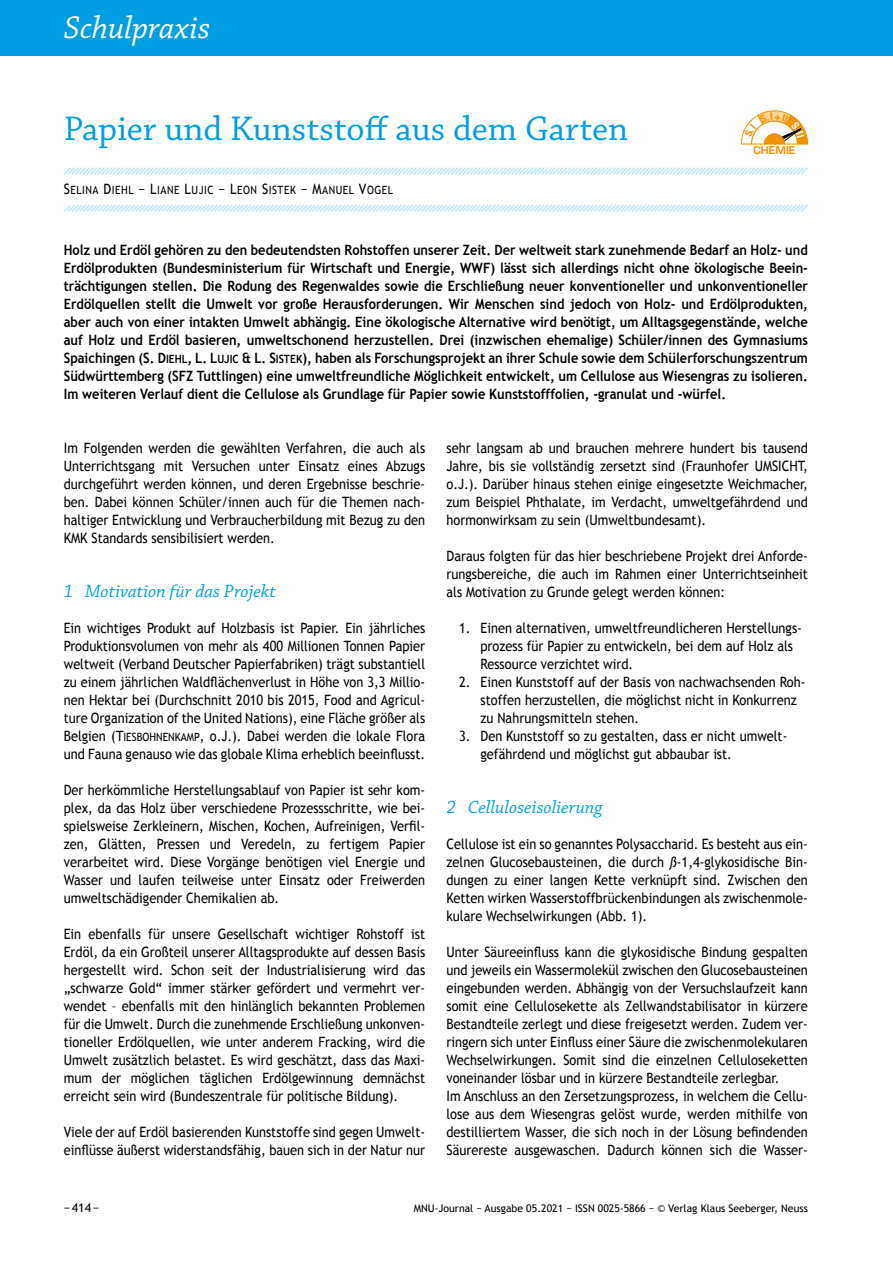
<style>
.page{position:relative;width:893px;height:1263px;background:#fff}
.page>*{position:absolute;margin:0;border:0;box-sizing:border-box;transform-origin:0 0}
.t1{font:36px "Chaparral Pro";color:#009fe3}
.t2{font:italic 33px "Chaparral Pro";color:#fff}
.t3{font:italic 18.75px "Chaparral Pro";color:#009fe3}
.t4{font:14.25px/18px "Trebuchet MS";color:#000;text-align:justify;scale:.9 1}
.t5{font:700 14.25px/18px "Trebuchet MS";color:#000;text-align:justify;scale:.9 1}
.t6{font:12.3px "Trebuchet MS";color:#000}
.t7{font:11.4px "Trebuchet MS SC800";letter-spacing:.05em;color:#000;scale:.9 1}
.t8{font:10.5px "Trebuchet MS";color:#000}
.t9{font:600 10.5px "Eurostile";color:#f39200}
.s1{font-size:14.25px}
.s2{font-family:"Trebuchet MS";font-size:14.25px}
.s3{font-family:"Trebuchet MS Bold SC800";font-weight:400}
.s4{font-family:"Trebuchet MS Bold SC800";font-weight:400;font-size:11.4px}
.s5{font-family:"Trebuchet MS SC800"}
.s6{font-family:"Trebuchet MS SC800";font-size:11.4px}
.s7{font-style:italic}
</style>
<div class="page">
<div style="left:0;top:0;width:893px;height:55px;background:#009fe3"></div>
<svg style="left:64px;top:167px;width:744px;height:8px"></svg>
<svg style="left:64px;top:204px;width:744px;height:8px"></svg>
<svg style="left:741px;top:111px;width:67px;height:34px"></svg>
<h2 class="t2" style="left:64px;top:10px;width:148px">Schulpraxis</h2>
<h2 class="t2" style="left:64px;top:10px;width:45px">xxx</h2>
<h1 class="t1" style="left:64px;top:108px;width:566px">Papier und Kunststoff aus dem Garten</h1>
<p class="t7" style="left:64px;top:183px;width:367px"><span class="s1">S</span>ELINA <span class="s1">D</span>IEHL <span class="s2">−</span> <span class="s1">L</span>IANE <span class="s1">L</span>UJIC <span class="s2">−</span> <span class="s1">L</span>EON <span class="s1">S</span>ISTEK <span class="s2">−</span> <span class="s1">M</span>ANUEL <span class="s1">V</span>OGEL</p>
<p class="t9" style="left:753px;top:143px;width:43px">CHEMIE</p>
<p class="t5" style="left:64px;top:240px;width:828px">Holz und Erdöl gehören zu den bedeutendsten Rohstoffen unserer Zeit. Der weltweit stark zunehmende Bedarf an Holz- und Erdölprodukten (Bundesministerium für Wirtschaft und Energie, WWF) lässt sich allerdings nicht ohne ökologische Beein&shy;trächtigungen stellen. Die Rodung des Regenwaldes sowie die Erschließung neuer konventioneller und unkonventioneller Erdölquellen stellt die Umwelt vor große Herausforderungen. Wir Menschen sind jedoch von Holz- und Erdölprodukten, aber auch von einer intakten Umwelt abhängig. Eine ökologische Alternative wird benötigt, um Alltagsgegenstände, welche auf Holz und Erdöl basieren, umweltschonend herzustellen. Drei (inzwischen ehemalige) Schüler/innen des Gymnasiums Spaichingen (<span class="s3">S. D</span><span class="s4">IEHL</span><span class="s3">, L. L</span><span class="s4">UJIC</span> <span class="s3">&amp; L. S</span><span class="s4">ISTEK</span>), haben als Forschungsprojekt an ihrer Schule sowie dem Schülerforschungszentrum Südwürttemberg (SFZ Tuttlingen) eine umweltfreundliche Möglichkeit entwickelt, um Cellulose aus Wiesengras zu isolieren.<br>Im weiteren Verlauf dient die Cellulose als Grundlage für Papier sowie Kunststofffolien, -granulat und -würfel.</p>
<p class="t4" style="left:64px;top:439px;width:403px">Im Folgenden werden die gewählten Verfahren, die auch als Unterrichtsgang mit Versuchen unter Einsatz eines Abzugs durchgeführt werden können, und deren Ergebnisse beschrie&shy;ben. Dabei können Schüler/innen auch für die Themen nach&shy;haltiger Entwicklung und Verbraucherbildung mit Bezug zu den KMK Standards sensibilisiert werden.</p>
<h3 class="t3" style="left:64px;top:580px;width:214px">1 Motivation für das Projekt</h3>
<p class="t4" style="left:64px;top:619px;width:403px">Ein wichtiges Produkt auf Holzbasis ist Papier. Ein jährliches Produktionsvolumen von mehr als 400 Millionen Tonnen Papier weltweit (Verband Deutscher Papierfabriken) trägt substantiell zu einem jährlichen Waldflächenverlust in Höhe von 3,3 Millio&shy;nen Hektar bei (Durchschnitt 2010 bis 2015, Food and Agricul&shy;ture Organization of the United Nations), eine Fläche größer als Belgien (<span class="s5">T</span><span class="s6">IESBOHNENKAMP</span> , o.J.). Dabei werden die lokale Flora und Fauna genauso wie das globale Klima erheblich beeinflusst.</p>
<p class="t4" style="left:64px;top:781px;width:403px">Der herkömmliche Herstellungsablauf von Papier ist sehr kom&shy;plex, da das Holz über verschiedene Prozessschritte, wie bei&shy;spielsweise Zerkleinern, Mischen, Kochen, Aufreinigen, Verfil&shy;zen, Glätten, Pressen und Veredeln, zu fertigem Papier verarbeitet wird. Diese Vorgänge benötigen viel Energie und Wasser und laufen teilweise unter Einsatz oder Freiwerden umweltschädigender Chemikalien ab.</p>
<p class="t4" style="left:64px;top:925px;width:403px">Ein ebenfalls für unsere Gesellschaft wichtiger Rohstoff ist Erdöl, da ein Großteil unserer Alltagsprodukte auf dessen Basis hergestellt wird. Schon seit der Industrialisierung wird das „schwarze Gold“ immer stärker gefördert und vermehrt ver&shy;wendet – ebenfalls mit den hinlänglich bekannten Problemen für die Umwelt. Durch die zunehmende Erschließung unkonven&shy;tioneller Erdölquellen, wie unter anderem Fracking, wird die Umwelt zusätzlich belastet. Es wird geschätzt, dass das Maxi&shy;mum der möglichen täglichen Erdölgewinnung demnächst erreicht sein wird (Bundeszentrale für politische Bildung).</p>
<p class="t4" style="left:64px;top:1123px;width:403px">Viele der auf Erdöl basierenden Kunststoffe sind gegen Umwelt&shy;einflüsse äußerst widerstandsfähig, bauen sich in der Natur nur</p>
<p class="t4" style="left:446px;top:439px;width:403px">sehr langsam ab und brauchen mehrere hundert bis tausend Jahre, bis sie vollständig zersetzt sind (Fraunhofer UMSICHT, o.J.). Darüber hinaus stehen einige eingesetzte Weichmacher, zum Beispiel Phthalate, im Verdacht, umweltgefährdend und hormonwirksam zu sein (Umweltbundesamt).</p>
<p class="t4" style="left:446px;top:547px;width:403px">Daraus folgten für das hier beschriebene Projekt drei Anforde&shy;rungsbereiche, die auch im Rahmen einer Unterrichtseinheit als Motivation zu Grunde gelegt werden können:</p>
<p class="t4" style="left:480px;top:619px;width:359px;text-align:left;text-indent:-21px">1. Einen alternativen, umweltfreundlicheren Herstellungs&shy;prozess für Papier zu entwickeln, bei dem auf Holz als<br>Ressource verzichtet wird.</p>
<p class="t4" style="left:480px;top:673px;width:363px;text-align:left;text-indent:-21px">2. Einen Kunststoff auf der Basis von nachwachsenden Roh&shy;stoffen herzustellen, die möglichst nicht in Konkurrenz zu Nahrungsmitteln stehen.</p>
<p class="t4" style="left:480px;top:727px;width:340px;text-indent:-21px">3. Den Kunststoff so zu gestalten, dass er nicht umwelt&shy;gefährdend und möglichst gut abbaubar ist.</p>
<h3 class="t3" style="left:446px;top:796px;width:158px">2 Celluloseisolierung</h3>
<p class="t4" style="left:446px;top:835px;width:403px">Cellulose ist ein so genanntes Polysaccharid. Es besteht aus ein&shy;zelnen Glucosebausteinen, die durch <span class="s7">ß</span>-1,4-glykosidische Bin&shy;dungen zu einer langen Kette verknüpft sind. Zwischen den Ketten wirken Wasserstoffbrückenbindungen als zwischenmole&shy;kulare Wechselwirkungen (Abb. 1).</p>
<p class="t4" style="left:446px;top:943px;width:403px;text-align:left">Unter Säureeinfluss kann die glykosidische Bindung gespalten und jeweils ein Wassermolekül zwischen den Glucosebausteinen eingebunden werden. Abhängig von der Versuchslaufzeit kann somit eine Cellulosekette als Zellwandstabilisator in kürzere Bestandteile zerlegt und diese freigesetzt werden. Zudem ver&shy;ringern sich unter Einfluss einer Säure die zwischenmolekularen Wechselwirkungen. Somit sind die einzelnen Celluloseketten voneinander lösbar und in kürzere Bestandteile zerlegbar.<br>Im Anschluss an den Zersetzungsprozess, in welchem die Cellu&shy;lose aus dem Wiesengras gelöst wurde, werden mithilfe von destilliertem Wasser, die sich noch in der Lösung befindenden Säurereste ausgewaschen. Dadurch können sich die Wasser-</p>
<p class="t6" style="left:64px;top:1200px;width:37px">−414−</p>
<p class="t8" style="left:414px;top:1202px;width:396px">MNU-Journal − Ausgabe 05.2021 − ISSN 0025-5866 − © Verlag Klaus Seeberger, Neuss</p>
</div>
